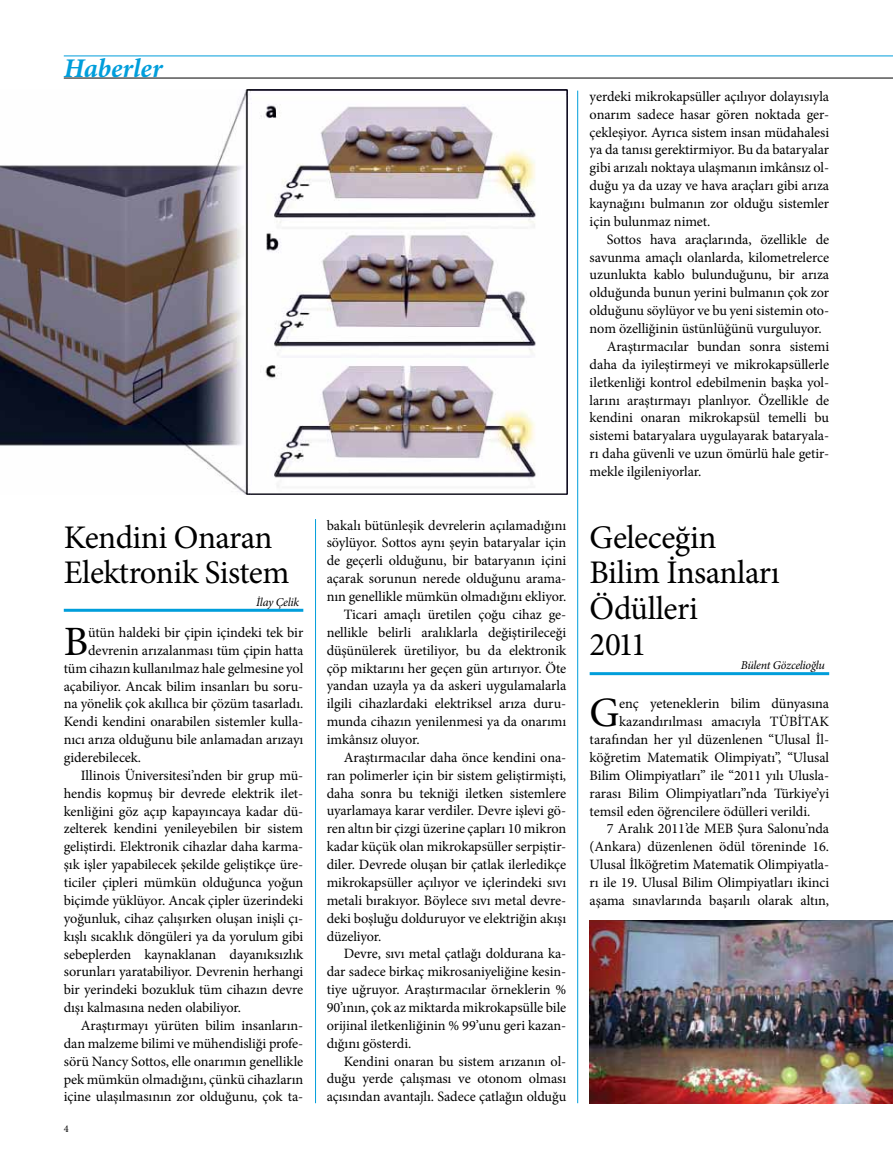
<style>
.page{position:relative;width:893px;height:1170px;background:#fff}
.page>*{position:absolute;margin:0;border:0;box-sizing:border-box;transform-origin:0 0}
.t1{font:41.7px "Minion Pro";color:#000}
.t2{font:33px/35.7px "Minion Pro";letter-spacing:-.015em;color:#000}
.t3{font:italic 700 27px "Minion Pro";color:#009edb}
.t4{font:14.25px/17.9px "Minion Pro";letter-spacing:-.005em;color:#000;text-align:justify}
.t5{font:italic 12px "Minion Pro";letter-spacing:-.02em;color:#000}
.t6{font:10.35px "Minion Pro";color:#000}
</style>
<div class="page">
<hr style="left:64px;top:608px;width:239px;height:3px;background:#009edb">
<hr style="left:590px;top:672px;width:239px;height:3px;background:#009edb">
<hr style="left:577px;top:91px;width:1px;height:1012px;background:#009edb">
<hr style="left:315px;top:519px;width:1px;height:584px;background:#009edb">
<img style="left:590px;top:920px;width:303px;height:183px">
<img style="left:0;top:90px;width:568px;height:404px">
<hr style="left:64px;top:78px;width:829px;height:1px;background:#000">
<hr style="left:64px;top:56px;width:829px;height:1px;background:#009edb">
<h3 class="t3" style="left:64px;top:49px;width:100px">Haberler</h3>
<h2 class="t2" style="left:64px;top:519px;width:227px">Kendini Onaran<br>Elektronik Sistem</h2>
<p class="t5" style="left:256px;top:593px;width:44px">İlay Çelik</p>
<h1 class="t1" style="left:64px;top:613px;width:26px">B</h1>
<p class="t4" style="left:88px;top:623px;width:217px">ütün haldeki bir çipin içindeki tek bir</p>
<p class="t4" style="left:88px;top:641px;width:217px">devrenin arızalanması tüm çipin hatta</p>
<p class="t4" style="left:64px;top:659px;width:241px">tüm cihazın kullanılmaz hale gelmesine yol</p>
<p class="t4" style="left:64px;top:677px;width:241px">açabiliyor. Ancak bilim insanları bu soru-</p>
<p class="t4" style="left:64px;top:695px;width:241px">na yönelik çok akıllıca bir çözüm tasarladı.</p>
<p class="t4" style="left:64px;top:712px;width:241px">Kendi kendini onarabilen sistemler kulla-</p>
<p class="t4" style="left:64px;top:730px;width:241px">nıcı arıza olduğunu bile anlamadan arızayı</p>
<p class="t4" style="left:64px;top:748px;width:79px">giderebilecek.</p>
<p class="t4" style="left:81px;top:766px;width:224px">Illinois Üniversitesi’nden bir grup mü-</p>
<p class="t4" style="left:64px;top:784px;width:241px">hendis kopmuş bir devrede elektrik ilet-</p>
<p class="t4" style="left:64px;top:802px;width:241px">kenliğini göz açıp kapayıncaya kadar dü-</p>
<p class="t4" style="left:64px;top:820px;width:241px">zelterek kendini yenileyebilen bir sistem</p>
<p class="t4" style="left:64px;top:837px;width:241px">geliştirdi. Elektronik cihazlar daha karma-</p>
<p class="t4" style="left:64px;top:855px;width:241px">şık işler yapabilecek şekilde geliştikçe üre-</p>
<p class="t4" style="left:64px;top:873px;width:241px">ticiler çipleri mümkün olduğunca yoğun</p>
<p class="t4" style="left:64px;top:891px;width:241px">biçimde yüklüyor. Ancak çipler üzerindeki</p>
<p class="t4" style="left:64px;top:909px;width:241px">yoğunluk, cihaz çalışırken oluşan inişli çı-</p>
<p class="t4" style="left:64px;top:927px;width:241px">kışlı sıcaklık döngüleri ya da yorulum gibi</p>
<p class="t4" style="left:64px;top:945px;width:241px">sebeplerden kaynaklanan dayanıksızlık</p>
<p class="t4" style="left:64px;top:962px;width:241px">sorunları yaratabiliyor. Devrenin herhangi</p>
<p class="t4" style="left:64px;top:980px;width:241px">bir yerindeki bozukluk tüm cihazın devre</p>
<p class="t4" style="left:64px;top:998px;width:179px">dışı kalmasına neden olabiliyor.</p>
<p class="t4" style="left:81px;top:1016px;width:224px">Araştırmayı yürüten bilim insanların-</p>
<p class="t4" style="left:64px;top:1034px;width:241px">dan malzeme bilimi ve mühendisliği profe-</p>
<p class="t4" style="left:64px;top:1052px;width:241px">sörü Nancy Sottos, elle onarımın genellikle</p>
<p class="t4" style="left:64px;top:1070px;width:241px">pek mümkün olmadığını, çünkü cihazların</p>
<p class="t4" style="left:64px;top:1087px;width:241px">içine ulaşılmasının zor olduğunu, çok ta-</p>
<p class="t6" style="left:64px;top:1121px;width:6px">4</p>
<p class="t4" style="left:327px;top:516px;width:241px">bakalı bütünleşik devrelerin açılamadığını</p>
<p class="t4" style="left:327px;top:534px;width:241px">söylüyor. Sottos aynı şeyin bataryalar için</p>
<p class="t4" style="left:327px;top:552px;width:241px">de geçerli olduğunu, bir bataryanın içini</p>
<p class="t4" style="left:327px;top:569px;width:241px">açarak sorunun nerede olduğunu arama-</p>
<p class="t4" style="left:327px;top:587px;width:241px">nın genellikle mümkün olmadığını ekliyor.</p>
<p class="t4" style="left:344px;top:605px;width:224px">Ticari amaçlı üretilen çoğu cihaz ge-</p>
<p class="t4" style="left:327px;top:623px;width:241px">nellikle belirli aralıklarla değiştirileceği</p>
<p class="t4" style="left:327px;top:641px;width:241px">düşünülerek üretiliyor, bu da elektronik</p>
<p class="t4" style="left:327px;top:659px;width:241px">çöp miktarını her geçen gün artırıyor. Öte</p>
<p class="t4" style="left:327px;top:677px;width:241px">yandan uzayla ya da askeri uygulamalarla</p>
<p class="t4" style="left:327px;top:694px;width:241px">ilgili cihazlardaki elektriksel arıza duru-</p>
<p class="t4" style="left:327px;top:712px;width:241px">munda cihazın yenilenmesi ya da onarımı</p>
<p class="t4" style="left:327px;top:730px;width:94px">imkânsız oluyor.</p>
<p class="t4" style="left:344px;top:748px;width:224px">Araştırmacılar daha önce kendini ona-</p>
<p class="t4" style="left:327px;top:766px;width:241px">ran polimerler için bir sistem geliştirmişti,</p>
<p class="t4" style="left:327px;top:784px;width:241px">daha sonra bu tekniği iletken sistemlere</p>
<p class="t4" style="left:327px;top:802px;width:241px">uyarlamaya karar verdiler. Devre işlevi gö-</p>
<p class="t4" style="left:327px;top:819px;width:241px">ren altın bir çizgi üzerine çapları 10 mikron</p>
<p class="t4" style="left:327px;top:837px;width:241px">kadar küçük olan mikrokapsüller serpiştir-</p>
<p class="t4" style="left:327px;top:855px;width:241px">diler. Devrede oluşan bir çatlak ilerledikçe</p>
<p class="t4" style="left:327px;top:873px;width:241px">mikrokapsüller açılıyor ve içlerindeki sıvı</p>
<p class="t4" style="left:327px;top:891px;width:241px">metali bırakıyor. Böylece sıvı metal devre-</p>
<p class="t4" style="left:327px;top:909px;width:241px">deki boşluğu dolduruyor ve elektriğin akışı</p>
<p class="t4" style="left:327px;top:927px;width:56px">düzeliyor.</p>
<p class="t4" style="left:344px;top:944px;width:224px">Devre, sıvı metal çatlağı doldurana ka-</p>
<p class="t4" style="left:327px;top:962px;width:241px">dar sadece birkaç mikrosaniyeliğine kesin-</p>
<p class="t4" style="left:327px;top:980px;width:241px">tiye uğruyor. Araştırmacılar örneklerin %</p>
<p class="t4" style="left:327px;top:998px;width:241px">90’ının, çok az miktarda mikrokapsülle bile</p>
<p class="t4" style="left:327px;top:1016px;width:241px">orijinal iletkenliğinin % 99’unu geri kazan-</p>
<p class="t4" style="left:327px;top:1034px;width:86px">dığını gösterdi.</p>
<p class="t4" style="left:344px;top:1052px;width:224px">Kendini onaran bu sistem arızanın ol-</p>
<p class="t4" style="left:327px;top:1069px;width:241px">duğu yerde çalışması ve otonom olması</p>
<p class="t4" style="left:327px;top:1087px;width:241px">açısından avantajlı. Sadece çatlağın olduğu</p>
<p class="t4" style="left:590px;top:87px;width:241px">yerdeki mikrokapsüller açılıyor dolayısıyla onarım sadece hasar gören noktada ger&shy;çekleşiyor. Ayrıca sistem insan müdahalesi ya da tanısı gerektirmiyor. Bu da bataryalar gibi arızalı noktaya ulaşmanın imkânsız ol&shy;duğu ya da uzay ve hava araçları gibi arıza kaynağını bulmanın zor olduğu sistemler için bulunmaz nimet.</p>
<p class="t4" style="left:607px;top:230px;width:224px">Sottos hava araçlarında, özellikle de</p>
<p class="t4" style="left:590px;top:248px;width:241px">savunma amaçlı olanlarda, kilometrelerce</p>
<p class="t4" style="left:590px;top:266px;width:241px">uzunlukta kablo bulunduğunu, bir arıza</p>
<p class="t4" style="left:590px;top:284px;width:241px">olduğunda bunun yerini bulmanın çok zor</p>
<p class="t4" style="left:590px;top:302px;width:241px">olduğunu söylüyor ve bu yeni sistemin oto-</p>
<p class="t4" style="left:590px;top:319px;width:234px">nom özelliğinin üstünlüğünü vurguluyor.</p>
<p class="t4" style="left:607px;top:337px;width:224px">Araştırmacılar bundan sonra sistemi</p>
<p class="t4" style="left:590px;top:355px;width:241px">daha da iyileştirmeyi ve mikrokapsüllerle</p>
<p class="t4" style="left:590px;top:373px;width:241px">iletkenliği kontrol edebilmenin başka yol-</p>
<p class="t4" style="left:590px;top:391px;width:241px">larını araştırmayı planlıyor. Özellikle de</p>
<p class="t4" style="left:590px;top:409px;width:241px">kendini onaran mikrokapsül temelli bu</p>
<p class="t4" style="left:590px;top:427px;width:241px">sistemi bataryalara uygulayarak bataryala-</p>
<p class="t4" style="left:590px;top:444px;width:241px">rı daha güvenli ve uzun ömürlü hale getir-</p>
<p class="t4" style="left:590px;top:462px;width:113px">mekle ilgileniyorlar.</p>
<h2 class="t2" style="left:590px;top:519px;width:192px">Geleceğin<br>Bilim İnsanları<br>Ödülleri<br>2011</h2>
<p class="t5" style="left:741px;top:657px;width:86px">Bülent Gözcelioğlu</p>
<h1 class="t1" style="left:590px;top:685px;width:31px">G</h1>
<p class="t4" style="left:619px;top:695px;width:211px">enç yeteneklerin bilim dünyasına</p>
<p class="t4" style="left:619px;top:712px;width:211px">kazandırılması amacıyla TÜBİTAK</p>
<p class="t4" style="left:590px;top:730px;width:241px">tarafından her yıl düzenlenen “Ulusal İl-</p>
<p class="t4" style="left:590px;top:748px;width:241px">köğretim Matematik Olimpiyatı”, “Ulusal</p>
<p class="t4" style="left:590px;top:766px;width:241px">Bilim Olimpiyatları” ile “2011 yılı Ulusla-</p>
<p class="t4" style="left:590px;top:784px;width:241px">rarası Bilim Olimpiyatları”nda Türkiye’yi</p>
<p class="t4" style="left:590px;top:802px;width:222px">temsil eden öğrencilere ödülleri verildi.</p>
<p class="t4" style="left:607px;top:820px;width:224px">7 Aralık 2011’de MEB Şura Salonu’nda</p>
<p class="t4" style="left:590px;top:837px;width:241px">(Ankara) düzenlenen ödül töreninde 16.</p>
<p class="t4" style="left:590px;top:855px;width:241px">Ulusal İlköğretim Matematik Olimpiyatla-</p>
<p class="t4" style="left:590px;top:873px;width:241px">rı ile 19. Ulusal Bilim Olimpiyatları ikinci</p>
<p class="t4" style="left:590px;top:891px;width:241px">aşama sınavlarında başarılı olarak altın,</p>
</div>
